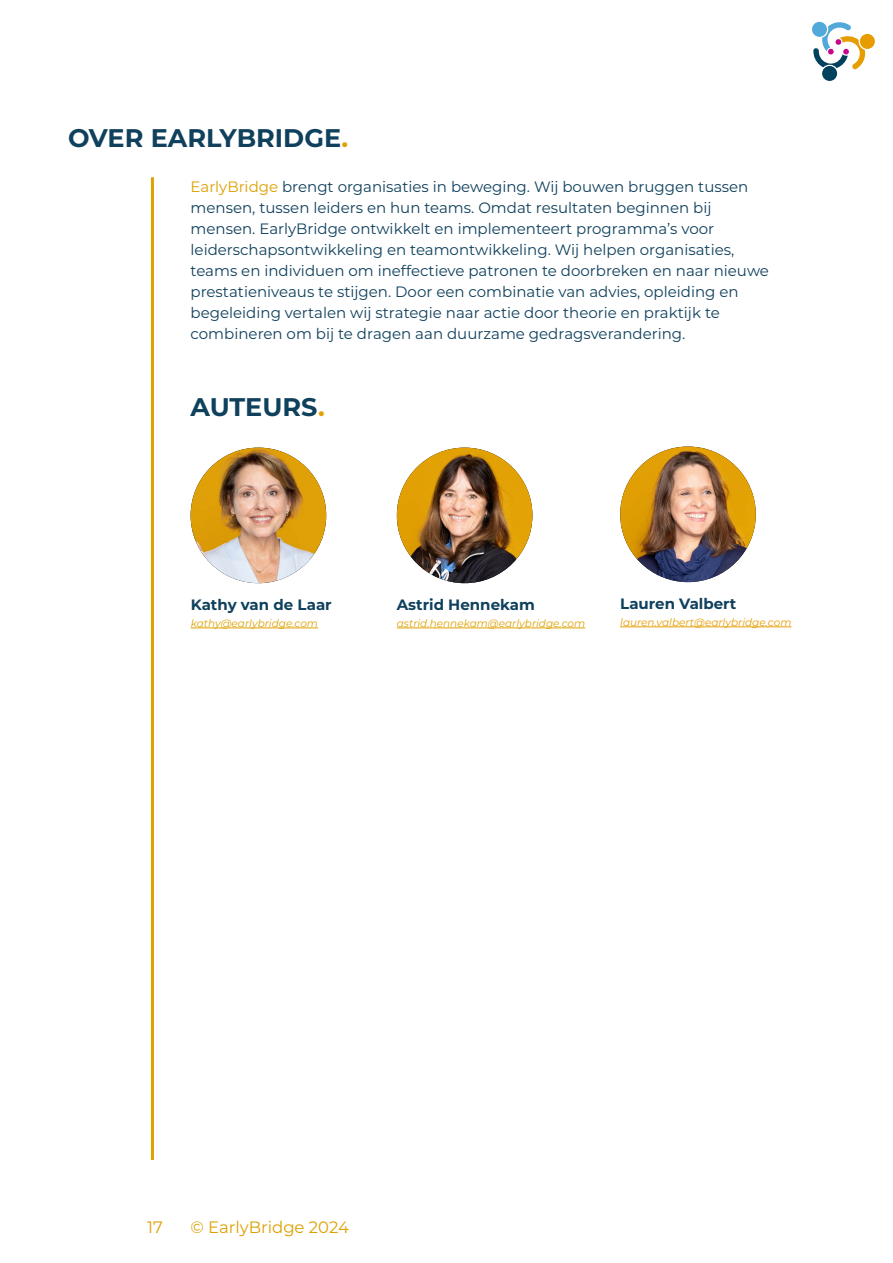
<style>
.page{position:relative;width:893px;height:1263px;background:#fff}
.page>*{position:absolute;margin:0;border:0;box-sizing:border-box;transform-origin:0 0}
.t1{font:700 25.5px "Montserrat";color:#0f405c}
.t2{font:16.5px "Montserrat";color:#dea100}
.t3{font:16.5px "Montserrat";color:#de9e00}
.t4{font:15px/21px "Montserrat";color:#0f405c}
.t5{font:700 15px "Montserrat";color:#0f405c}
.t6{font:italic 10.5px "Montserrat";color:#dea100}
.t7{font:italic 10.5px "Montserrat";color:#e79c00}
.s1{color:#dea100}
</style>
<div class="page">
<hr style="left:151px;top:177px;width:3px;height:983px;background:#dea100">
<div style="left:822px;top:66px;width:15px;height:15px;background:#00415e;border-radius:50%"></div>
<div style="left:860px;top:34px;width:15px;height:15px;background:#e79c00;border-radius:50%"></div>
<svg style="left:813px;top:22px;width:53px;height:47px"></svg>
<hr style="left:191px;top:628px;width:127px;height:1px;background:#dea100">
<hr style="left:397px;top:628px;width:188px;height:1px;background:#dea100">
<hr style="left:620px;top:627px;width:171px;height:1px;background:#e79c00">
<img style="left:620px;top:446px;width:136px;height:136px;border-radius:68px">
<img style="left:397px;top:448px;width:135px;height:135px;border-radius:68px">
<img style="left:191px;top:448px;width:135px;height:135px;border-radius:68px">
<h1 class="t1" style="left:68px;top:119px;width:282px">OVER EARLYBRIDGE<span class="s1">.</span></h1>
<p class="t4" style="left:191px;top:175px;width:580px"><span class="s1">EarlyBridge</span> brengt organisaties in beweging. Wij bouwen bruggen tussen mensen, tussen leiders en hun teams. Omdat resultaten beginnen bij mensen. EarlyBridge ontwikkelt en implementeert programma’s voor leiderschapsontwikkeling en teamontwikkeling. Wij helpen organisaties, teams en individuen om ineffectieve patronen te doorbreken en naar nieuwe prestatieniveaus te stijgen. Door een combinatie van advies, opleiding en begeleiding vertalen wij strategie naar actie door theorie en praktijk te combineren om bij te dragen aan duurzame gedragsverandering.</p>
<h1 class="t1" style="left:191px;top:388px;width:136px">AUTEURS<span class="s1">.</span></h1>
<p class="t5" style="left:191px;top:594px;width:142px">Kathy van de Laar</p>
<p class="t6" style="left:191px;top:616px;width:129px">kathy@earlybridge.com</p>
<p class="t5" style="left:397px;top:594px;width:140px">Astrid Hennekam</p>
<p class="t6" style="left:397px;top:616px;width:190px">astrid.hennekam@earlybridge.com</p>
<p class="t5" style="left:620px;top:593px;width:118px">Lauren Valbert</p>
<p class="t7" style="left:620px;top:615px;width:173px">lauren.valbert@earlybridge.com</p>
<p class="t3" style="left:147px;top:1215px;width:17px">17</p>
<p class="t2" style="left:191px;top:1215px;width:160px">© EarlyBridge 2024</p>
</div>
